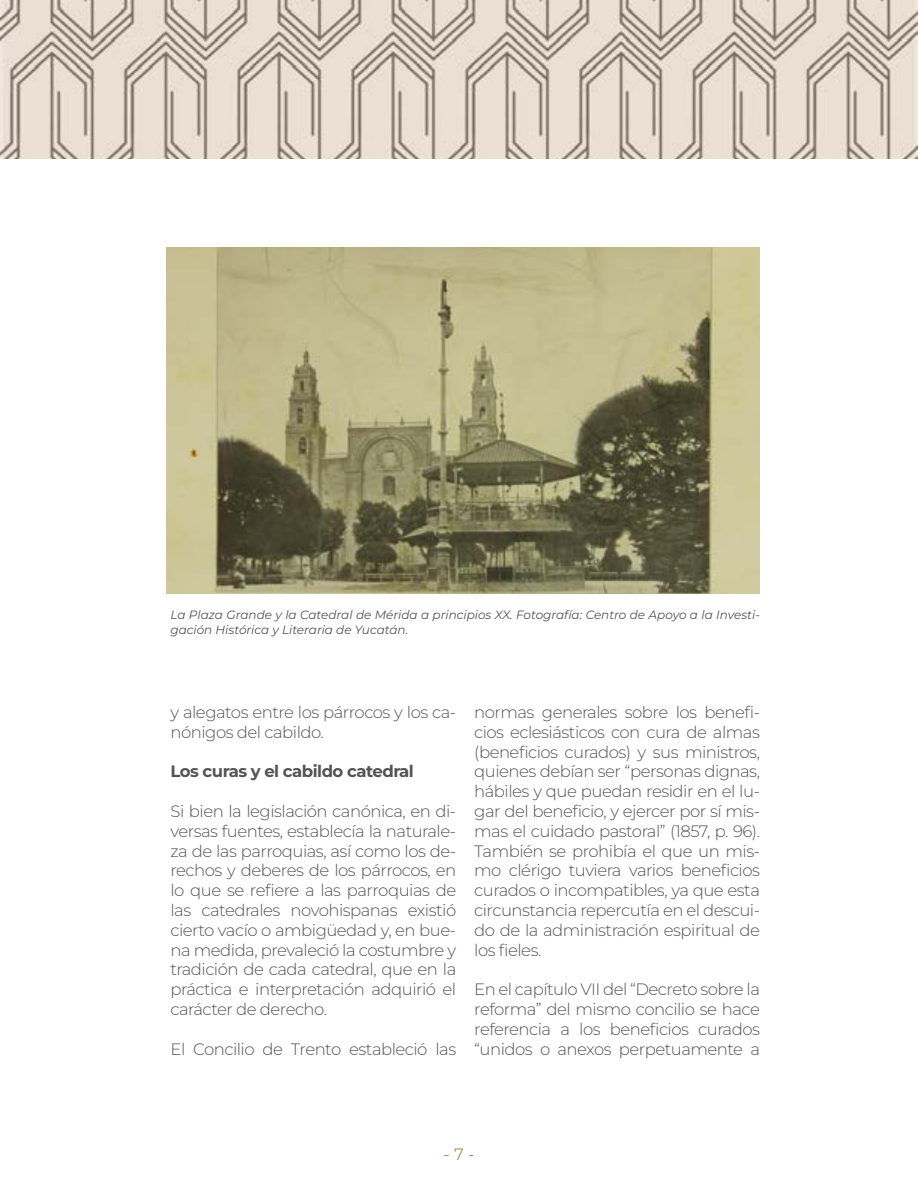
<style>
.page{position:relative;width:918px;height:1188px;background:#fff}
.page>*{position:absolute;margin:0;border:0;box-sizing:border-box;transform-origin:0 0}
.t1{font:16.5px/19.8px "Montserrat Light 2";letter-spacing:-.03em;color:#555454}
.t2{font:300 16.5px "Montserrat";letter-spacing:-.03em;color:#555454}
.t3{font:700 16.5px "Montserrat";letter-spacing:-.03em;color:#555454}
.t4{font:16.5px "Montserrat";color:#b0935e}
.t5{font:italic 12px/14.4px "Montserrat";color:#555454}
.s1{font-family:"Montserrat Light 2";font-weight:400}
</style>
<div class="page">
<img style="left:0;top:0;width:918px;height:159px">
<img style="left:167px;top:248px;width:593px;height:346px">
<p class="t5" style="left:171px;top:607px;width:591px">La Plaza Grande y la Catedral de Mérida a principios XX. Fotografía: Centro de Apoyo a la Investi&shy;gación Histórica y Literaria de Yucatán.</p>
<p class="t1" style="left:171px;top:702px;width:287px">y alegatos entre los párrocos y los ca&shy;nónigos del cabildo.</p>
<p class="t3" style="left:171px;top:761px;width:245px">Los curas y el cabildo catedral</p>
<p class="t1" style="left:171px;top:801px;width:287px;text-align:justify">Si bien la legislación canónica, en di&shy;versas fuentes, establecía la naturale&shy;za de las parroquias, así como los de&shy;rechos y deberes de los párrocos, en</p>
<p class="t2" style="left:171px;top:879px;width:287px">lo que se refiere a las parroquias de</p>
<p class="t1" style="left:171px;top:900px;width:287px;text-align:justify">las catedrales novohispanas existió cierto vacío o ambigüedad y, en bue&shy;na medida, prevaleció la costumbre y tradición de cada catedral, que en la práctica e interpretación adquirió el carácter de derecho.</p>
<p class="t1" style="left:171px;top:1038px;width:287px">El Concilio de Trento estableció las</p>
<p class="t2" style="left:474px;top:701px;width:287px">normas generales sobre los benefi<span class="s1">-</span></p>
<p class="t1" style="left:474px;top:722px;width:287px">cios eclesiásticos con cura de almas</p>
<p class="t2" style="left:474px;top:741px;width:287px">(beneficios curados) y sus ministros,</p>
<p class="t1" style="left:474px;top:761px;width:287px">quienes debían ser “personas dignas, hábiles y que puedan residir en el lu-</p>
<p class="t2" style="left:474px;top:800px;width:287px">gar del beneficio, y ejercer por sí mis<span class="s1">-</span></p>
<p class="t1" style="left:474px;top:821px;width:287px">mas el cuidado pastoral” (1857, p. 96).<br>También se prohibía el que un mis-</p>
<p class="t2" style="left:474px;top:860px;width:287px">mo clérigo tuviera varios beneficios</p>
<p class="t1" style="left:474px;top:880px;width:287px;text-align:justify">curados o incompatibles, ya que esta circunstancia repercutía en el descui&shy;do de la administración espiritual de</p>
<p class="t2" style="left:474px;top:939px;width:69px">los fieles.</p>
<p class="t1" style="left:474px;top:979px;width:287px">En el capítulo VII del “Decreto sobre la reforma” del mismo concilio se hace</p>
<p class="t2" style="left:474px;top:1018px;width:287px">referencia a los beneficios curados</p>
<p class="t1" style="left:474px;top:1038px;width:287px">“unidos o anexos perpetuamente a</p>
<p class="t4" style="left:444px;top:1143px;width:32px">- 7 -</p>
</div>
